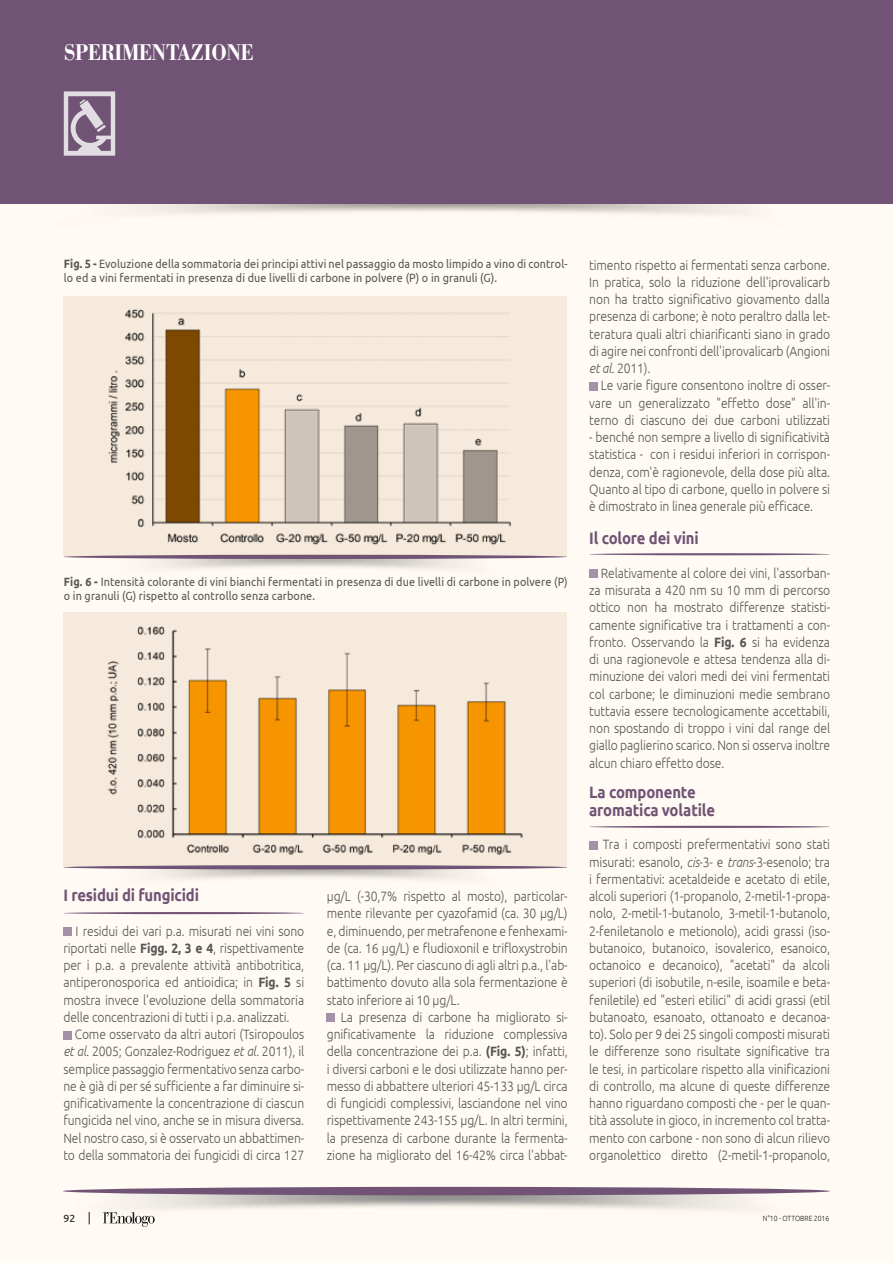
<style>
.page{position:relative;width:893px;height:1263px;background:#fffaf3}
.page>*{position:absolute;margin:0;border:0;box-sizing:border-box;transform-origin:0 0}
.t1{font:500 22.5px "AT Our Bodoni";letter-spacing:-.01em;color:#fff;scale:.9 1}
.t2{font:700 16.5px/17.2px "Ubuntu";letter-spacing:-.01em;color:#715475;scale:.9 1}
.t3{font:300 13.5px/17.2px "Ubuntu";letter-spacing:-.01em;color:#565655;text-align:justify;scale:.9 1}
.t4{font:12px/13.5px "Ubuntu";letter-spacing:.01em;color:#565655;scale:.9 1}
.t5{font:10.5px "Ubuntu";color:#1b1b1a}
.t6{font:300 7.5px "Ubuntu";color:#1b1b1a;scale:.9 1}
.s1{font-weight:700}
.s2{font-style:italic}
</style>
<div class="page">
<div style="left:0;top:0;width:893px;height:204px;background:#715475"></div>
<svg style="left:64px;top:91px;width:51px;height:65px"></svg>
<hr style="left:63px;top:912px;width:241px;height:2px;background:#715475;border-radius:50%">
<div style="left:63px;top:927px;width:9px;height:9px;background:#a391a7"></div>
<div style="left:63px;top:1031px;width:9px;height:8px;background:#a391a7"></div>
<div style="left:327px;top:1014px;width:8px;height:8px;background:#a391a7"></div>
<div style="left:589px;top:382px;width:8px;height:8px;background:#a391a7"></div>
<hr style="left:589px;top:553px;width:241px;height:2px;background:#715475;border-radius:50%">
<div style="left:589px;top:570px;width:8px;height:8px;background:#a391a7"></div>
<hr style="left:589px;top:826px;width:241px;height:2px;background:#715475;border-radius:50%">
<div style="left:589px;top:841px;width:8px;height:8px;background:#a391a7"></div>
<div style="left:64px;top:297px;width:503px;height:260px;background:#f6eadc"></div>
<img style="left:108px;top:309px;width:403px;height:236px">
<div style="left:64px;top:612px;width:503px;height:255px;background:#f6eadc"></div>
<img style="left:107px;top:626px;width:416px;height:240px">
<svg style="left:64px;top:555px;width:503px;height:4px;background:#785c7b"></svg>
<svg style="left:64px;top:865px;width:503px;height:4px;background:#7e627f"></svg>
<img style="left:63px;top:1190px;width:767px;height:34px">
<div style="left:63px;top:1187px;width:767px;height:8px;background:#715475;border-radius:50%"></div>
<h1 class="t1" style="left:64px;top:38px;width:213px">SPERIMENTAZIONE</h1>
<p class="t4" style="left:64px;top:257px;width:561px"><span class="s1">Fig. 5 -</span> Evoluzione della sommatoria dei principi attivi nel passaggio da mosto limpido a vino di control&shy;lo ed a vini fermentati in presenza di due livelli di carbone in polvere (P) o in granuli (G).</p>
<p class="t4" style="left:64px;top:575px;width:561px"><span class="s1">Fig. 6 -</span> Intensità colorante di vini bianchi fermentati in presenza di due livelli di carbone in polvere (P) o in granuli (G) rispetto al controllo senza carbone.</p>
<p class="t2" style="left:63px;top:886px;width:152px">I residui di fungicidi</p>
<p class="t3" style="left:63px;top:922px;width:269px;text-indent:12px">I residui dei vari p.a. misurati nei vini sono riportati nelle <span class="s1">Figg. 2, 3 e 4</span>, rispettivamente per i p.a. a prevalente attività antibotritica, antiperonosporica ed antioidica; in <span class="s1">Fig. 5</span> si mostra invece l'evoluzione della sommatoria delle concentrazioni di tutti i p.a. analizzati.</p>
<p class="t3" style="left:63px;top:1025px;width:269px;text-indent:11px">Come osservato da altri autori (Tsiropoulos <span class="s2">et al.</span> 2005; Gonzalez-Rodriguez <span class="s2">et al.</span> 2011), il semplice passaggio fermentativo senza carbo&shy;ne è già di per sé sufficiente a far diminuire si&shy;gnificativamente la concentrazione di ciascun fungicida nel vino, anche se in misura diversa.<br>Nel nostro caso, si è osservato un abbattimen&shy;to della sommatoria dei fungicidi di circa 127</p>
<p class="t3" style="left:327px;top:887px;width:269px">μg/L (-30,7% rispetto al mosto), particolar&shy;mente rilevante per cyazofamid (ca. 30 μg/L) e, diminuendo, per metrafenone e fenhexami&shy;de (ca. 16 μg/L) e fludioxonil e trifloxystrobin (ca. 11 μg/L). Per ciascuno di agli altri p.a., l'ab&shy;battimento dovuto alla sola fermentazione è stato inferiore ai 10 μg/L.</p>
<p class="t3" style="left:327px;top:1008px;width:269px;text-indent:14px">La presenza di carbone ha migliorato si&shy;gnificativamente la riduzione complessiva della concentrazione dei p.a. <span class="s1">(Fig. 5)</span>; infatti, i diversi carboni e le dosi utilizzate hanno per&shy;messo di abbattere ulteriori 45-133 μg/L circa di fungicidi complessivi, lasciandone nel vino rispettivamente 243-155 μg/L. In altri termini, la presenza di carbone durante la fermenta&shy;zione ha migliorato del 16-42% circa l'abbat-</p>
<p class="t3" style="left:589px;top:256px;width:269px">timento rispetto ai fermentati senza carbone.<br>In pratica, solo la riduzione dell'iprovalicarb non ha tratto significativo giovamento dalla presenza di carbone; è noto peraltro dalla let&shy;teratura quali altri chiarificanti siano in grado di agire nei confronti dell'iprovalicarb (Angioni <span class="s2">et al.</span> 2011).</p>
<p class="t3" style="left:589px;top:377px;width:269px;text-indent:12px">Le varie figure consentono inoltre di osser&shy;vare un generalizzato "effetto dose" all'in&shy;terno di ciascuno dei due carboni utilizzati</p>
<p class="t3" style="left:589px;top:428px;width:269px">- benché non sempre a livello di significatività statistica - con i residui inferiori in corrispon&shy;denza, com'è ragionevole, della dose più alta.<br>Quanto al tipo di carbone, quello in polvere si è dimostrato in linea generale più efficace.</p>
<p class="t2" style="left:589px;top:529px;width:123px">Il colore dei vini</p>
<p class="t3" style="left:589px;top:564px;width:269px;text-indent:12px">Relativamente al colore dei vini, l'assorban&shy;za misurata a 420 nm su 10 mm di percorso ottico non ha mostrato differenze statisti&shy;camente significative tra i trattamenti a con&shy;fronto. Osservando la <span class="s1">Fig. 6</span> si ha evidenza di una ragionevole e attesa tendenza alla di&shy;minuzione dei valori medi dei vini fermentati col carbone; le diminuzioni medie sembrano tuttavia essere tecnologicamente accettabili, non spostando di troppo i vini dal range del giallo paglierino scarico. Non si osserva inoltre alcun chiaro effetto dose.</p>
<p class="t2" style="left:589px;top:784px;width:141px">La componente aromatica volatile</p>
<p class="t3" style="left:589px;top:836px;width:269px;text-indent:14px">Tra i composti prefermentativi sono stati misurati: esanolo, <span class="s2">cis</span>-3- e <span class="s2">trans</span>-3-esenolo; tra i fermentativi: acetaldeide e acetato di etile, alcoli superiori (1-propanolo, 2-metil-1-propa&shy;nolo, 2-metil-1-butanolo, 3-metil-1-butanolo, 2-feniletanolo e metionolo), acidi grassi (iso&shy;butanoico, butanoico, isovalerico, esanoico, octanoico e decanoico), "acetati" da alcoli superiori (di isobutile, n-esile, isoamile e beta&shy;feniletile) ed "esteri etilici" di acidi grassi (etil butanoato, esanoato, ottanoato e decanoa&shy;to). Solo per 9 dei 25 singoli composti misurati le differenze sono risultate significative tra le tesi, in particolare rispetto alla vinificazioni di controllo, ma alcune di queste differenze hanno riguardano composti che - per le quan&shy;tità assolute in gioco, in incremento col tratta&shy;mento con carbone - non sono di alcun rilievo organolettico diretto (2-metil-1-propanolo,</p>
<p class="t5" style="left:64px;top:1212px;width:13px">92</p>
<p class="t6" style="left:763px;top:1214px;width:75px">N°10 - OTTOBRE 2016</p>
</div>
